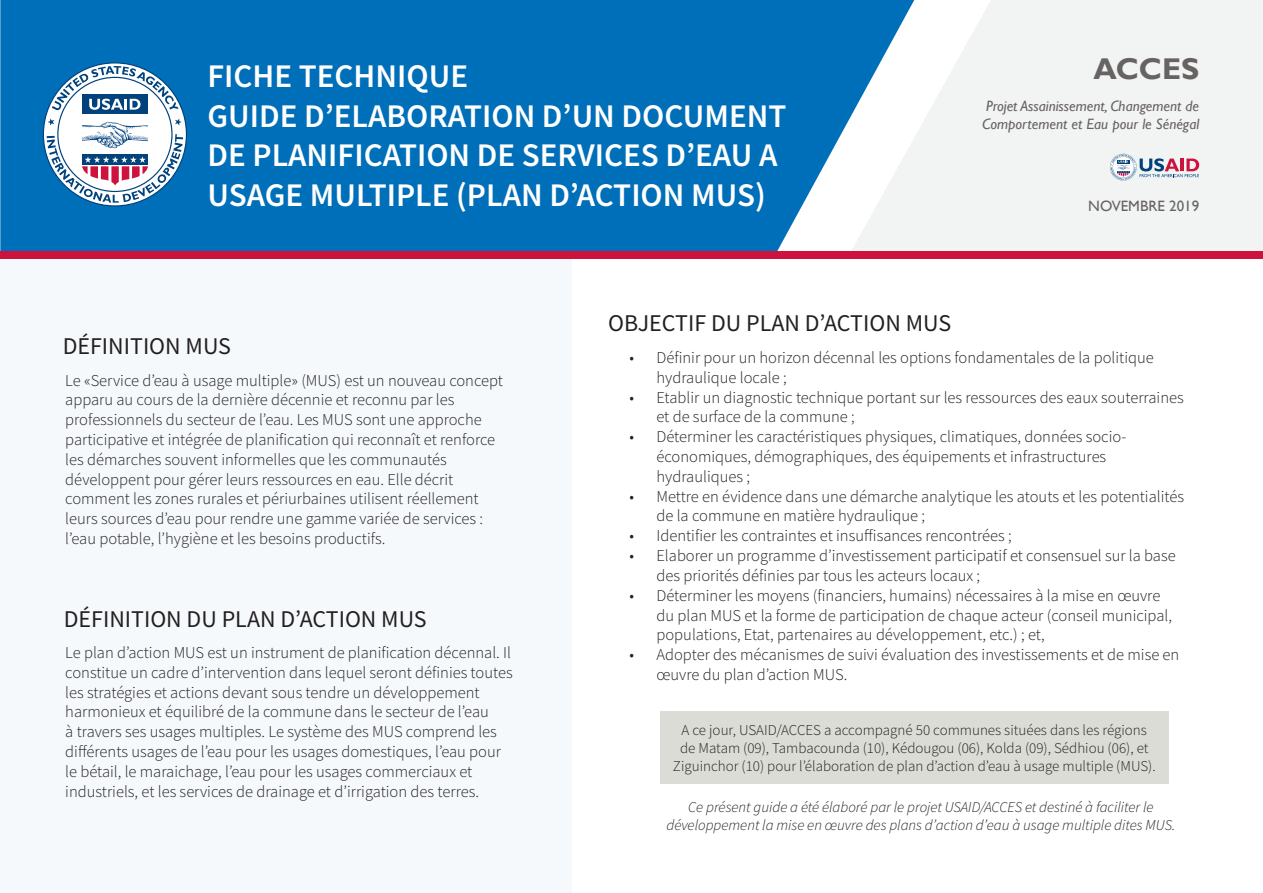
<style>
.page{position:relative;width:1263px;height:893px;background:#fff}
.page>*{position:absolute;margin:0;border:0;box-sizing:border-box;transform-origin:0 0}
.Heading_Light{font:600 33px/39.6px "Source Sans Pro";color:#fff}
.Headling_Bold{font:700 30px "Gill Sans";color:#676362}
.Heading_Light-2{font:24px "Source Sans Pro";color:#231f20}
.Body_Copy_Light{font:300 16.5px/19.8px "Source Sans Pro";color:#231f20}
.Body_Copy_Light-2{font:300 15px/18px "Source Sans Pro";color:#231f20;text-align:center}
.Body_Copy_Light-3{font:italic 300 15px/18px "Source Sans Pro";color:#231f20;text-align:center}
.Body_Copy_Italic{font:italic 15px/18px "Gill Sans";color:#676362}
.Body_Copy_Italic-2{font:15px "Gill Sans";color:#676362}
</style>
<div class="page">
<div style="left:0;top:0;width:848px;height:251px;background:#006fb9"></div>
<svg style="left:848px;top:0;width:415px;height:251px;fill:#f2f4f3"></svg>
<svg style="left:1110px;top:154px;width:89px;height:27px"></svg>
<div style="left:0;top:258px;width:572px;height:635px;background:#f6f9fc"></div>
<div style="left:0;top:251px;width:1263px;height:7px;background:#cd123d"></div>
<div style="left:660px;top:711px;width:508px;height:72px;background:#dcdcd6"></div>
<svg style="left:43px;top:62px;width:144px;height:145px"></svg>
<p class="Heading_Light" style="left:207px;top:56px;width:262px">FICHE TECHNIQUE</p>
<p class="Heading_Light" style="left:207px;top:96px;width:580px">GUIDE D’ELABORATION D’UN DOCUMENT<br>DE PLANIFICATION DE SERVICES D’EAU A<br>USAGE MULTIPLE (PLAN D’ACTION MUS)</p>
<p class="Headling_Bold" style="left:1093px;top:50px;width:107px">ACCES</p>
<p class="Body_Copy_Italic" style="left:982px;top:97px;width:219px">Projet Assainissement, Changement de<br>Comportement et Eau pour le Sénégal</p>
<p class="Body_Copy_Italic-2" style="left:1088px;top:197px;width:112px">NOVEMBRE 2019</p>
<p class="Heading_Light-2" style="left:63px;top:331px;width:170px">DÉFINITION MUS</p>
<p class="Body_Copy_Light" style="left:65px;top:370px;width:439px">Le «Service d’eau à usage multiple» (MUS) est un nouveau concept apparu au cours de la dernière décennie et reconnu par les professionnels du secteur de l’eau. Les MUS sont une approche participative et intégrée de planification qui reconnaît et renforce les démarches souvent informelles que les communautés développent pour gérer leurs ressources en eau. Elle décrit comment les zones rurales et périurbaines utilisent réellement leurs sources d’eau pour rendre une gamme variée de services : l’eau potable, l’hygiène et les besoins productifs.</p>
<p class="Heading_Light-2" style="left:64px;top:604px;width:364px">DÉFINITION DU PLAN D’ACTION MUS</p>
<p class="Body_Copy_Light" style="left:65px;top:643px;width:449px">Le plan d’action MUS est un instrument de planification décennal. Il constitue un cadre d’intervention dans lequel seront définies toutes les stratégies et actions devant sous tendre un développement harmonieux et équilibré de la commune dans le secteur de l’eau<br>à travers ses usages multiples. Le système des MUS comprend les différents usages de l’eau pour les usages domestiques, l’eau pour le bétail, le maraichage, l’eau pour les usages commerciaux et industriels, et les services de drainage et d’irrigation des terres.</p>
<p class="Heading_Light-2" style="left:608px;top:308px;width:345px">OBJECTIF DU PLAN D’ACTION MUS</p>
<p class="Body_Copy_Light" style="left:656px;top:348px;width:499px;text-indent:-27px">• Définir pour un horizon décennal les options fondamentales de la politique hydraulique locale ;</p>
<p class="Body_Copy_Light" style="left:656px;top:387px;width:529px;text-indent:-27px">• Etablir un diagnostic technique portant sur les ressources des eaux souterraines et de surface de la commune ;</p>
<p class="Body_Copy_Light" style="left:656px;top:427px;width:471px;text-indent:-27px">• Déterminer les caractéristiques physiques, climatiques, données socio&shy;économiques, démographiques, des équipements et infrastructures hydrauliques ;</p>
<p class="Body_Copy_Light" style="left:656px;top:486px;width:529px;text-indent:-27px">• Mettre en évidence dans une démarche analytique les atouts et les potentialités de la commune en matière hydraulique ;</p>
<p class="Body_Copy_Light" style="left:629px;top:526px;width:384px">• Identifier les contraintes et insuffisances rencontrées ;</p>
<p class="Body_Copy_Light" style="left:656px;top:546px;width:521px;text-indent:-27px">• Elaborer un programme d’investissement participatif et consensuel sur la base des priorités définies par tous les acteurs locaux ;</p>
<p class="Body_Copy_Light" style="left:656px;top:585px;width:517px;text-indent:-27px">• Déterminer les moyens (financiers, humains) nécessaires à la mise en œuvre du plan MUS et la forme de participation de chaque acteur (conseil municipal, populations, Etat, partenaires au développement, etc.) ; et,</p>
<p class="Body_Copy_Light" style="left:656px;top:645px;width:524px;text-indent:-27px">• Adopter des mécanismes de suivi évaluation des investissements et de mise en œuvre du plan d’action MUS.</p>
<p class="Body_Copy_Light-2" style="left:673px;top:721px;width:484px">A ce jour, USAID/ACCES a accompagné 50 communes situées dans les régions de Matam (09), Tambacounda (10), Kédougou (06), Kolda (09), Sédhiou (06), et<br>Ziguinchor (10) pour l’élaboration de plan d’action d’eau à usage multiple (MUS).</p>
<p class="Body_Copy_Light-3" style="left:666px;top:798px;width:510px">Ce présent guide a été élaboré par le projet USAID/ACCES et destiné à faciliter le développement la mise en œuvre des plans d’action d’eau à usage multiple dites MUS.</p>
</div>
